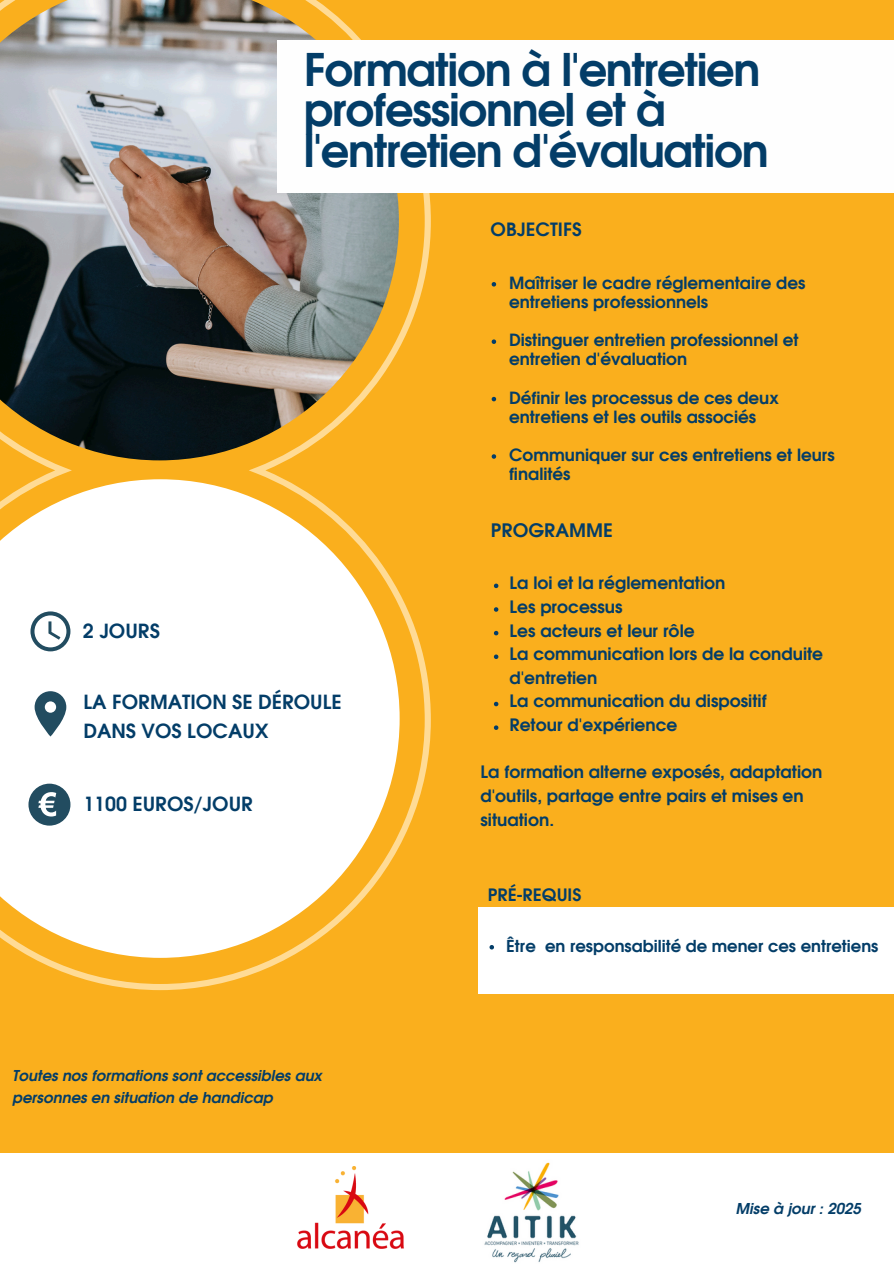
<style>
.page{position:relative;width:894px;height:1264px;background:#fff}
.page>*{position:absolute;margin:0;border:0;box-sizing:border-box;transform-origin:0 0}
.t1{font:700 45px/40.5px "Evolventa";letter-spacing:-.03em;color:#033d68}
.t2{font:700 19.5px/29.2px "Evolventa";color:#033d68}
.t3{font:700 18.6px "Evolventa";color:#033d68}
.t4{font:700 18.3px "Evolventa";color:#033d68}
.t5{font:700 17.1px/23.7px "Evolventa";color:#033d68}
.t6{font:700 16.8px/19.2px "Evolventa";color:#033d68}
.t7{font:700 16.5px "Evolventa";color:#033d68}
.t8{font:italic 700 15px "Evolventa";color:#033d68}
</style>
<div class="page">
<div style="left:0;top:0;width:893px;height:1263px;background:#faaf1d"></div>
<svg style="left:0;top:0;width:431px;height:990px"></svg>
<svg style="left:0;top:479px;width:399px;height:478px;background:#fef2db"></svg>
<div style="left:277px;top:41px;width:616px;height:152px;background:#fefefe"></div>
<div style="left:0;top:1152px;width:893px;height:111px;background:#fff"></div>
<img style="left:297px;top:1166px;width:107px;height:82px">
<img style="left:484px;top:1162px;width:95px;height:101px">
<div style="left:478px;top:907px;width:415px;height:86px;background:#fff"></div>
<svg style="left:30px;top:611px;width:40px;height:40px;background:#b8c5cb"></svg>
<svg style="left:35px;top:691px;width:31px;height:45px"></svg>
<div style="left:28px;top:783px;width:42px;height:42px;background:#224c60;border-radius:50%"></div>
<svg style="left:38px;top:792px;width:18px;height:24px"></svg>
<svg style="left:491px;top:282px;width:5px;height:4px"></svg>
<svg style="left:491px;top:339px;width:5px;height:5px"></svg>
<svg style="left:491px;top:397px;width:5px;height:4px"></svg>
<svg style="left:491px;top:454px;width:5px;height:5px"></svg>
<svg style="left:493px;top:583px;width:5px;height:5px"></svg>
<svg style="left:493px;top:607px;width:5px;height:4px"></svg>
<svg style="left:493px;top:631px;width:5px;height:4px"></svg>
<svg style="left:493px;top:654px;width:5px;height:5px"></svg>
<svg style="left:493px;top:701px;width:5px;height:5px"></svg>
<svg style="left:493px;top:725px;width:5px;height:5px"></svg>
<svg style="left:489px;top:945px;width:5px;height:4px"></svg>
<p class="t1" style="left:303px;top:52px;width:466px">Formation à l'entretien professionnel et à l'entretien d'évaluation</p>
<p class="t2" style="left:83px;top:617px;width:78px">2 JOURS</p>
<p class="t2" style="left:83px;top:688px;width:260px">LA FORMATION SE DÉROULE<br>DANS VOS LOCAUX</p>
<p class="t2" style="left:83px;top:790px;width:171px">1100 EUROS/JOUR</p>
<p class="t8" style="left:12px;top:1068px;width:311px">Toutes nos formations sont accessibles aux</p>
<p class="t8" style="left:12px;top:1091px;width:262px">personnes en situation de handicap</p>
<p class="t4" style="left:490px;top:221px;width:92px">OBJECTIFS</p>
<p class="t6" style="left:509px;top:274px;width:298px">Maîtriser le cadre réglementaire des entretiens professionnels</p>
<p class="t6" style="left:509px;top:331px;width:291px">Distinguer entretien professionnel et entretien d'évaluation</p>
<p class="t6" style="left:509px;top:389px;width:271px">Définir les processus de ces deux entretiens et les outils associés</p>
<p class="t6" style="left:509px;top:446px;width:327px">Communiquer sur ces entretiens et leurs finalités</p>
<p class="t3" style="left:490px;top:522px;width:124px">PROGRAMME</p>
<p class="t5" style="left:509px;top:572px;width:315px">La loi et la réglementation<br>Les processus<br>Les acteurs et leur rôle<br>La communication lors de la conduite d'entretien<br>La communication du dispositif<br>Retour d'expérience</p>
<p class="t5" style="left:480px;top:761px;width:343px">La formation alterne exposés, adaptation d'outils, partage entre pairs et mises en situation.</p>
<h1 class="t5" style="left:487px;top:884px;width:95px">PRÉ-REQUIS</h1>
<p class="t7" style="left:506px;top:938px;width:373px">Être en responsabilité de mener ces entretiens</p>
<h3 class="t8" style="left:735px;top:1202px;width:127px">Mise à jour : 2025</h3>
</div>
